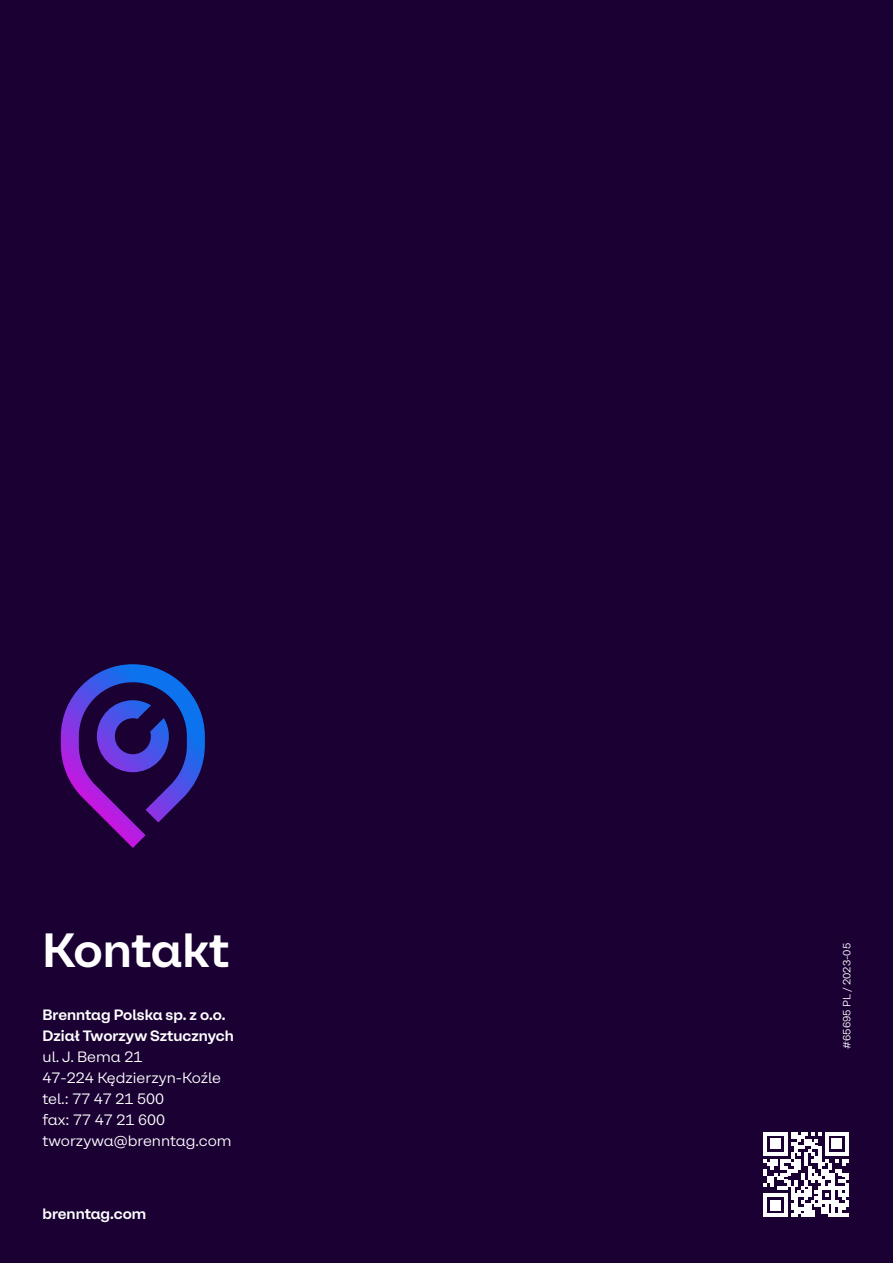
<style>
.page{position:relative;width:893px;height:1263px;background:#1a0033}
.page>*{position:absolute;margin:0;border:0;box-sizing:border-box;transform-origin:0 0}
.t1{font:700 48px "Brenntag Sans";letter-spacing:-.005em;color:#fff}
.t2{font:15px/21px "Brenntag Sans";color:#fff}
.t3{font:700 15px/21px "Brenntag Sans";color:#fff}
.t4{font:10.5px "Brenntag Sans";color:#fff}
</style>
<div class="page">
<svg style="left:764px;top:1132px;width:85px;height:85px"></svg>
<svg style="left:61px;top:664px;width:144px;height:184px"></svg>
<h1 class="t1" style="left:43px;top:913px;width:188px">Kontakt</h1>
<p class="t3" style="left:43px;top:1003px;width:193px">Brenntag Polska sp. z o.o.<br>Dział Tworzyw Sztucznych</p>
<p class="t2" style="left:43px;top:1045px;width:191px">ul. J. Bema 21<br>47-224 Kędzierzyn-Koźle tel.: 77 47 21 500<br>fax: 77 47 21 600 tworzywa@brenntag.com</p>
<p class="t3" style="left:43px;top:1202px;width:105px">brenntag.com</p>
<p class="t4" style="left:839px;top:1049px;width:107px;rotate:-90deg">#65695 PL / 2023-05</p>
</div>
